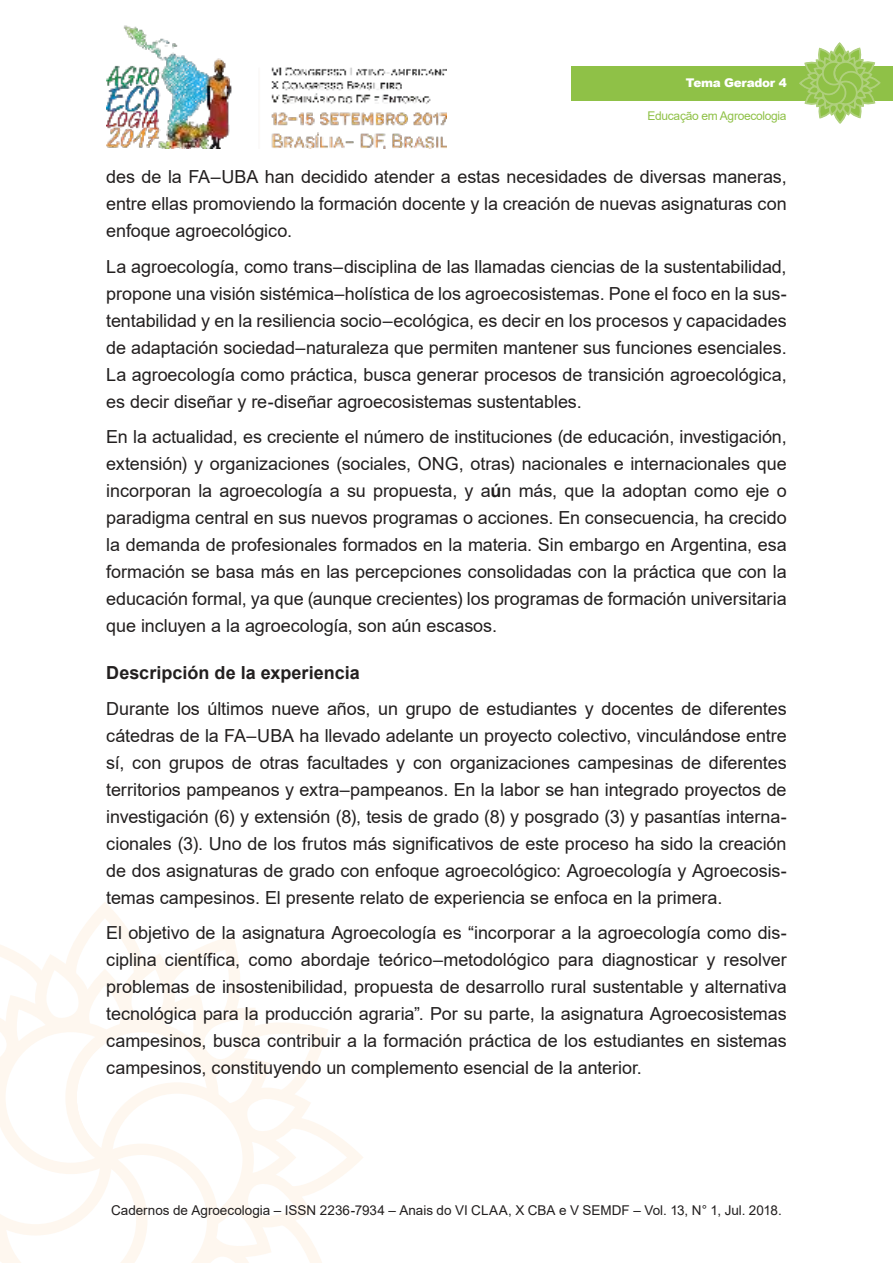
<style>
.page{position:relative;width:893px;height:1263px;background:#fff}
.page>*{position:absolute;margin:0;border:0;box-sizing:border-box;transform-origin:0 0}
.t1{font:18px/27px "Arial";letter-spacing:-.005em;color:#221f1f;text-align:justify}
.t2{font:700 18px "Arial";color:#221f1f}
.t3{font:13.5px "Arial";color:#221f1f}
.t4{font:12px "Arial";letter-spacing:-.025em;color:#8fc147}
.t5{font:900 12px "Arial";letter-spacing:-.025em;color:#fff}
.s1{font-weight:700}
</style>
<div class="page">
<img style="left:106px;top:25px;width:340px;height:124px">
<svg style="left:0;top:910px;width:363px;height:353px"></svg>
<div style="left:571px;top:66px;width:322px;height:34px;background:#8fc147"></div>
<svg style="left:798px;top:43px;width:83px;height:81px"></svg>
<p class="t5" style="left:686px;top:76px;width:102px">Tema Gerador 4</p>
<p class="t4" style="left:647px;top:112px;width:141px">Educação em Agroecologia</p>
<p class="t1" style="left:106px;top:165px;width:682px">des de la FA–UBA han decidido atender a estas necesidades de diversas maneras, entre ellas promoviendo la formación docente y la creación de nuevas asignaturas con enfoque agroecológico.</p>
<p class="t1" style="left:106px;top:255px;width:682px">La agroecología, como trans–disciplina de las llamadas ciencias de la sustentabilidad, propone una visión sistémica–holística de los agroecosistemas. Pone el foco en la sus&shy;tentabilidad y en la resiliencia socio–ecológica, es decir en los procesos y capacidades de adaptación sociedad–naturaleza que permiten mantener sus funciones esenciales.<br>La agroecología como práctica, busca generar procesos de transición agroecológica, es decir diseñar y re-diseñar agroecosistemas sustentables.</p>
<p class="t1" style="left:106px;top:425px;width:682px">En la actualidad, es creciente el número de instituciones (de educación, investigación, extensión) y organizaciones (sociales, ONG, otras) nacionales e internacionales que incorporan la agroecología a su propuesta, y a<span class="s1">ú</span>n más, que la adoptan como eje o paradigma central en sus nuevos programas o acciones. En consecuencia, ha crecido la demanda de profesionales formados en la materia. Sin embargo en Argentina, esa formación se basa más en las percepciones consolidadas con la práctica que con la educación formal, ya que (aunque crecientes) los programas de formación universitaria que incluyen a la agroecología, son aún escasos.</p>
<p class="t2" style="left:106px;top:666px;width:255px">Descripción de la experiencia</p>
<p class="t1" style="left:106px;top:697px;width:682px">Durante los últimos nueve años, un grupo de estudiantes y docentes de diferentes cátedras de la FA–UBA ha llevado adelante un proyecto colectivo, vinculándose entre sí, con grupos de otras facultades y con organizaciones campesinas de diferentes territorios pampeanos y extra–pampeanos. En la labor se han integrado proyectos de investigación (6) y extensión (8), tesis de grado (8) y posgrado (3) y pasantías interna&shy;cionales (3). Uno de los frutos más significativos de este proceso ha sido la creación de dos asignaturas de grado con enfoque agroecológico: Agroecología y Agroecosis&shy;temas campesinos. El presente relato de experiencia se enfoca en la primera.</p>
<p class="t1" style="left:106px;top:921px;width:682px">El objetivo de la asignatura Agroecología es “incorporar a la agroecología como dis&shy;ciplina científica, como abordaje teórico–metodológico para diagnosticar y resolver problemas de insostenibilidad, propuesta de desarrollo rural sustentable y alternativa tecnológica para la producción agraria”. Por su parte, la asignatura Agroecosistemas campesinos, busca contribuir a la formación práctica de los estudiantes en sistemas campesinos, constituyendo un complemento esencial de la anterior.</p>
<p class="t3" style="left:111px;top:1205px;width:672px">Cadernos de Agroecologia – ISSN 2236-7934 – Anais do VI CLAA, X CBA e V SEMDF – Vol. 13, N° 1, Jul. 2018.</p>
</div>
